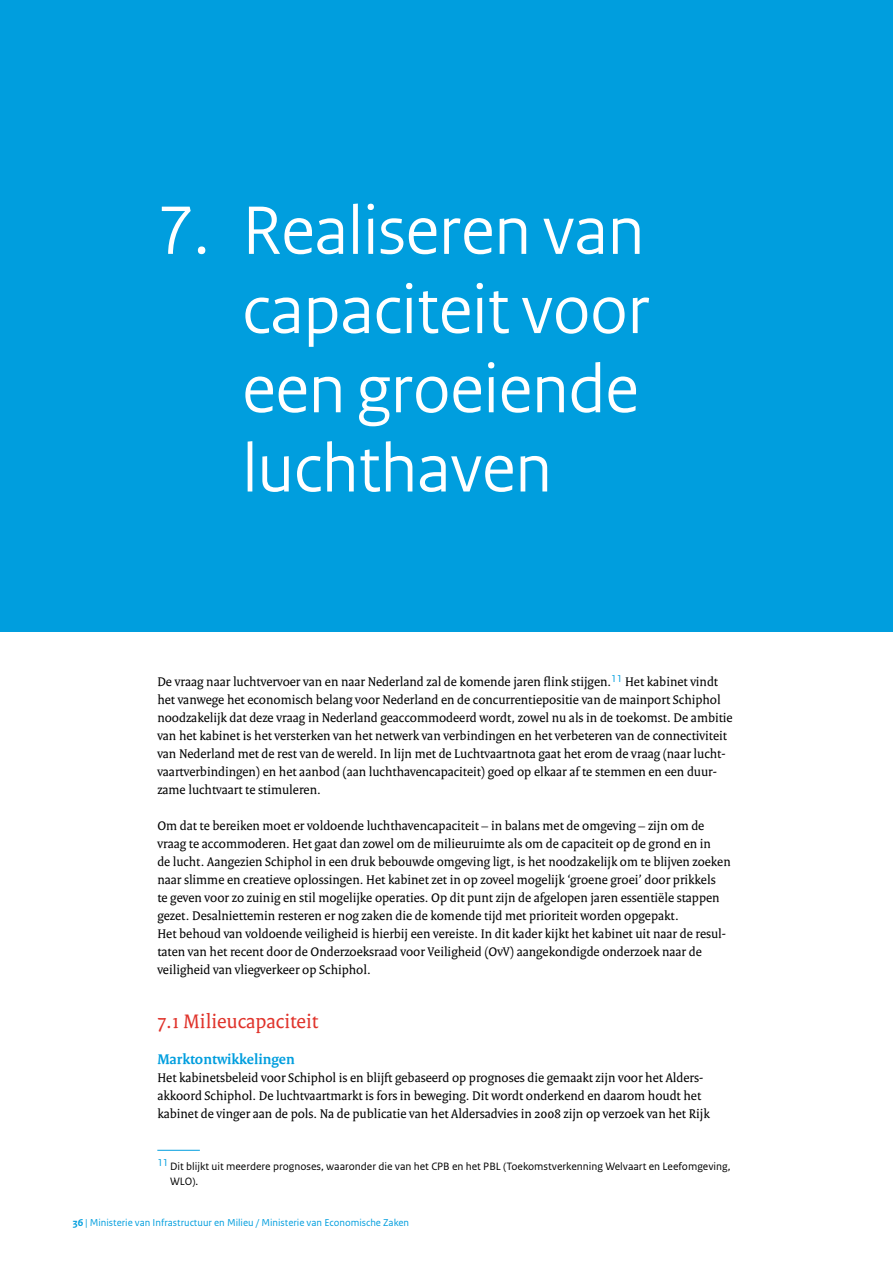
<style>
.page{position:relative;width:893px;height:1263px;background:#fff}
.page>*{position:absolute;margin:0;border:0;box-sizing:border-box;transform-origin:0 0}
.t1{font:72px/79.2px "Rijksoverheid Sans Heading";color:#fff}
.t2{font:21px "Rijksoverheid Serif";color:#e0332b}
.t3{font:700 15px "Rijksoverheid Serif";color:#009ede}
.t4{font:13.5px/18px "Rijksoverheid Serif";color:#000}
.t5{font:11.25px/15px "Rijksoverheid Sans Text";color:#000}
.t6{font:10.5px "Rijksoverheid Sans Text";color:#009ede}
.s1{font-weight:700}
</style>
<div class="page">
<div style="left:0;top:0;width:893px;height:631px;background:#009ede"></div>
<hr style="left:157px;top:1150px;width:43px;height:1px;background:#009ede">
<h1 class="t1" style="left:242px;top:192px;width:409px;text-indent:-85px">7. Realiseren van capaciteit voor een groeiende luchthaven</h1>
<p class="t4" style="left:157px;top:672px;width:577px">De vraag naar luchtvervoer van en naar Nederland zal de komende jaren flink stijgen.<sup>11</sup> Het kabinet vindt het vanwege het economisch belang voor Nederland en de concurrentiepositie van de mainport Schiphol noodzakelijk dat deze vraag in Nederland geaccommodeerd wordt, zowel nu als in de toekomst. De ambitie van het kabinet is het versterken van het netwerk van verbindingen en het verbeteren van de connectiviteit van Nederland met de rest van de wereld. In lijn met de Luchtvaartnota gaat het erom de vraag (naar lucht&shy;vaartverbindingen) en het aanbod (aan luchthavencapaciteit) goed op elkaar af te stemmen en een duur&shy;zame luchtvaart te stimuleren.</p>
<p class="t4" style="left:157px;top:816px;width:575px">Om dat te bereiken moet er voldoende luchthavencapaciteit – in balans met de omgeving – zijn om de vraag te accommoderen. Het gaat dan zowel om de milieuruimte als om de capaciteit op de grond en in<br>de lucht. Aangezien Schiphol in een druk bebouwde omgeving ligt, is het noodzakelijk om te blijven zoeken naar slimme en creatieve oplossingen. Het kabinet zet in op zoveel mogelijk ‘groene groei’ door prikkels<br>te geven voor zo zuinig en stil mogelijke operaties. Op dit punt zijn de afgelopen jaren essentiële stappen gezet. Desalniettemin resteren er nog zaken die de komende tijd met prioriteit worden opgepakt.<br>Het behoud van voldoende veiligheid is hierbij een vereiste. In dit kader kijkt het kabinet uit naar de resul&shy;taten van het recent door de Onderzoeksraad voor Veiligheid (OvV) aangekondigde onderzoek naar de veiligheid van vliegverkeer op Schiphol.</p>
<h2 class="t2" style="left:157px;top:1009px;width:163px">7.1 Milieucapaciteit</h2>
<p class="t3" style="left:157px;top:1050px;width:139px">Marktontwikkelingen</p>
<p class="t4" style="left:157px;top:1068px;width:554px">Het kabinetsbeleid voor Schiphol is en blijft gebaseerd op prognoses die gemaakt zijn voor het Alders&shy;akkoord Schiphol. De luchtvaartmarkt is fors in beweging. Dit wordt onderkend en daarom houdt het kabinet de vinger aan de pols. Na de publicatie van het Aldersadvies in 2008 zijn op verzoek van het Rijk</p>
<p class="t5" style="left:170px;top:1159px;width:562px;text-indent:-13px"><sup>11</sup>Dit blijkt uit meerdere prognoses, waaronder die van het CPB en het PBL (Toekomstverkenning Welvaart en Leefomgeving,<br>WLO).</p>
<p class="t6" style="left:73px;top:1216px;width:338px"><span class="s1">36</span> | Ministerie van Infrastructuur en Milieu / Ministerie van Economische Zaken</p>
</div>
